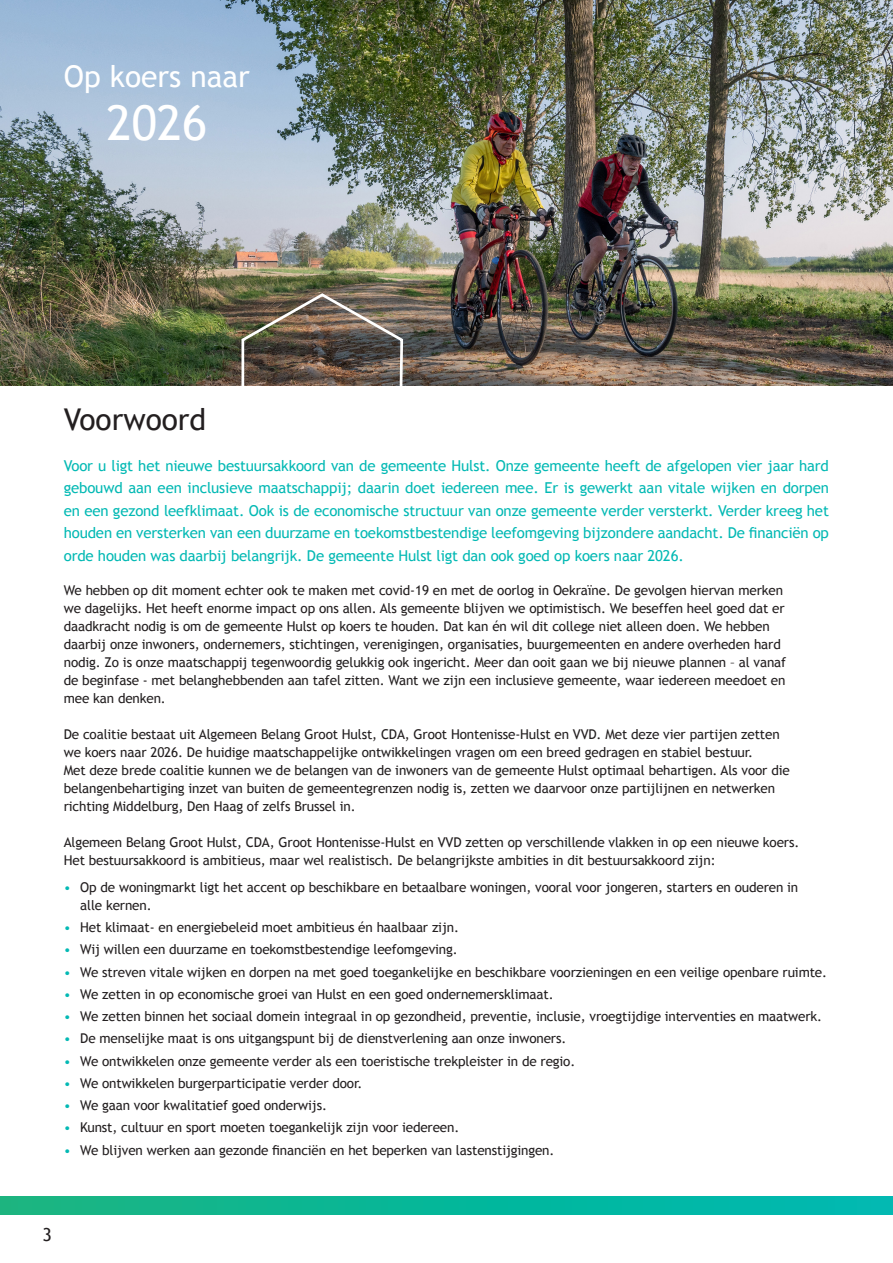
<style>
.page{position:relative;width:893px;height:1263px;background:#fff}
.page>*{position:absolute;margin:0;border:0;box-sizing:border-box;transform-origin:0 0}
.t1{font:48px "Trebuchet MS";color:#fff}
.t2{font:30px "Trebuchet MS";color:#fff}
.t3{font:30px "Trebuchet MS";color:#231f20}
.t4{font:18px "Trebuchet MS";color:#231f20}
.t5{font:15px/22.5px "Trebuchet MS";letter-spacing:-.01em;color:#03b9b4;text-align:justify}
.t6{font:13.5px/18px "Trebuchet MS";letter-spacing:-.01em;color:#231f20}
.s1{color:#03b9b4}
</style>
<div class="page">
<div style="left:0;top:1197px;width:893px;height:17px;background:linear-gradient(to right,#18b580,#00b9b3)"></div>
<img style="left:0;top:0;width:893px;height:385px">
<img style="left:240px;top:292px;width:164px;height:94px">
<h2 class="t2" style="left:64px;top:59px;width:187px">Op koers naar</h2>
<h1 class="t1" style="left:107px;top:94px;width:102px">2026</h1>
<p class="t3" style="left:64px;top:402px;width:144px">Voorwoord</p>
<p class="t5" style="left:64px;top:454px;width:767px">Voor u ligt het nieuwe bestuursakkoord van de gemeente Hulst. Onze gemeente heeft de afgelopen vier jaar hard gebouwd aan een inclusieve maatschappij; daarin doet iedereen mee. Er is gewerkt aan vitale wijken en dorpen en een gezond leefklimaat. Ook is de economische structuur van onze gemeente verder versterkt. Verder kreeg het houden en versterken van een duurzame en toekomstbestendige leefomgeving bijzondere aandacht. De financiën op orde houden was daarbij belangrijk. De gemeente Hulst ligt dan ook goed op koers naar 2026.</p>
<p class="t6" style="left:64px;top:582px;width:721px">We hebben op dit moment echter ook te maken met covid-19 en met de oorlog in Oekraïne. De gevolgen hiervan merken</p>
<p class="t6" style="left:64px;top:600px;width:722px">we dagelijks. Het heeft enorme impact op ons allen. Als gemeente blijven we optimistisch. We beseffen heel goed dat er</p>
<p class="t6" style="left:64px;top:618px;width:707px">daadkracht nodig is om de gemeente Hulst op koers te houden. Dat kan én wil dit college niet alleen doen. We hebben</p>
<p class="t6" style="left:64px;top:636px;width:719px">daarbij onze inwoners, ondernemers, stichtingen, verenigingen, organisaties, buurgemeenten en andere overheden hard</p>
<p class="t6" style="left:64px;top:654px;width:724px">nodig. Zo is onze maatschappij tegenwoordig gelukkig ook ingericht. Meer dan ooit gaan we bij nieuwe plannen – al vanaf</p>
<p class="t6" style="left:64px;top:672px;width:723px">de beginfase - met belanghebbenden aan tafel zitten. Want we zijn een inclusieve gemeente, waar iedereen meedoet en</p>
<p class="t6" style="left:64px;top:690px;width:104px">mee kan denken.</p>
<p class="t6" style="left:64px;top:726px;width:717px">De coalitie bestaat uit Algemeen Belang Groot Hulst, CDA, Groot Hontenisse-Hulst en VVD. Met deze vier partijen zetten</p>
<p class="t6" style="left:64px;top:744px;width:691px">we koers naar 2026. De huidige maatschappelijke ontwikkelingen vragen om een breed gedragen en stabiel bestuur.</p>
<p class="t6" style="left:64px;top:762px;width:727px">Met deze brede coalitie kunnen we de belangen van de inwoners van de gemeente Hulst optimaal behartigen. Als voor die</p>
<p class="t6" style="left:64px;top:780px;width:713px">belangenbehartiging inzet van buiten de gemeentegrenzen nodig is, zetten we daarvoor onze partijlijnen en netwerken</p>
<p class="t6" style="left:64px;top:798px;width:293px">richting Middelburg, Den Haag of zelfs Brussel in.</p>
<p class="t6" style="left:64px;top:834px;width:737px">Algemeen Belang Groot Hulst, CDA, Groot Hontenisse-Hulst en VVD zetten op verschillende vlakken in op een nieuwe koers.</p>
<p class="t6" style="left:64px;top:852px;width:653px">Het bestuursakkoord is ambitieus, maar wel realistisch. De belangrijkste ambities in dit bestuursakkoord zijn:</p>
<p class="t6" style="left:80px;top:878px;width:719px;text-indent:-16px"><span class="s1">•</span> Op de woningmarkt ligt het accent op beschikbare en betaalbare woningen, vooral voor jongeren, starters en ouderen in alle kernen.</p>
<p class="t6" style="left:64px;top:918px;width:397px"><span class="s1">•</span> Het klimaat- en energiebeleid moet ambitieus én haalbaar zijn.</p>
<p class="t6" style="left:64px;top:941px;width:395px"><span class="s1">•</span> Wij willen een duurzame en toekomstbestendige leefomgeving.</p>
<p class="t6" style="left:64px;top:963px;width:765px"><span class="s1">•</span> We streven vitale wijken en dorpen na met goed toegankelijke en beschikbare voorzieningen en een veilige openbare ruimte.</p>
<p class="t6" style="left:64px;top:985px;width:491px"><span class="s1">•</span> We zetten in op economische groei van Hulst en een goed ondernemersklimaat.</p>
<p class="t6" style="left:64px;top:1007px;width:760px"><span class="s1">•</span> We zetten binnen het sociaal domein integraal in op gezondheid, preventie, inclusie, vroegtijdige interventies en maatwerk.</p>
<p class="t6" style="left:64px;top:1030px;width:504px"><span class="s1">•</span> De menselijke maat is ons uitgangspunt bij de dienstverlening aan onze inwoners.</p>
<p class="t6" style="left:64px;top:1052px;width:513px"><span class="s1">•</span> We ontwikkelen onze gemeente verder als een toeristische trekpleister in de regio.</p>
<p class="t6" style="left:64px;top:1074px;width:300px"><span class="s1">•</span> We ontwikkelen burgerparticipatie verder door.</p>
<p class="t6" style="left:64px;top:1096px;width:265px"><span class="s1">•</span> We gaan voor kwalitatief goed onderwijs.</p>
<p class="t6" style="left:64px;top:1119px;width:397px"><span class="s1">•</span> Kunst, cultuur en sport moeten toegankelijk zijn voor iedereen.</p>
<p class="t6" style="left:64px;top:1141px;width:492px"><span class="s1">•</span> We blijven werken aan gezonde financiën en het beperken van lastenstijgingen.</p>
<h3 class="t4" style="left:43px;top:1224px;width:11px">3</h3>
</div>
